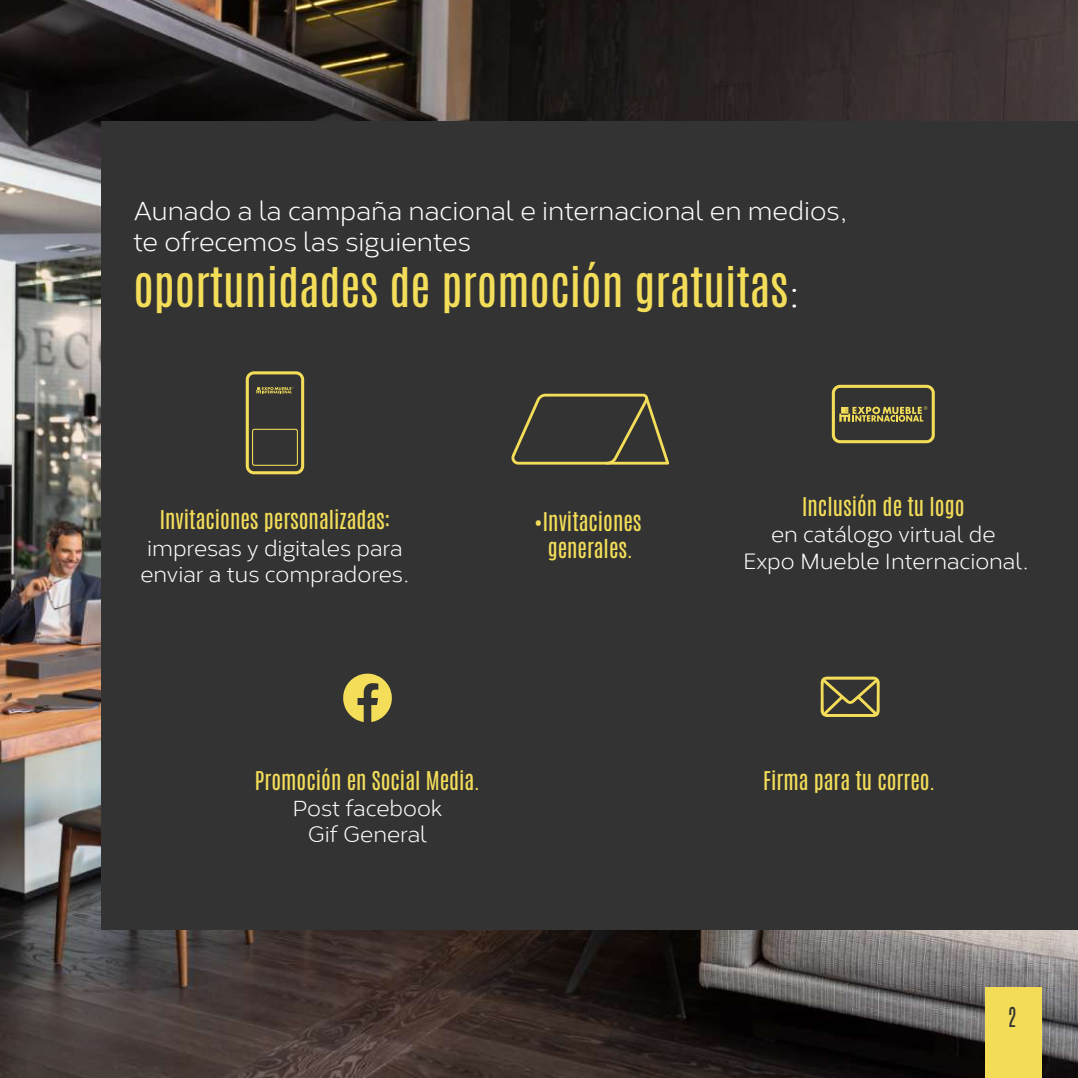
<style>
.page{position:relative;width:1078px;height:1078px;background:#fff}
.page>*{position:absolute;margin:0;border:0;box-sizing:border-box;transform-origin:0 0}
.t1{font:46px "Antonio";color:#f3dd59}
.t2{font:26px/31.2px "Corbert";color:#fff}
.t3{font:23.2px "Antonio";color:#333;scale:.86 1}
.t4{font:22px/26.4px "Corbert";color:#fff;text-align:center}
.t5{font:22px/26.4px "Antonio";color:#f3dd59;text-align:center}
.s1{font-family:"Corbert";font-size:40px;color:#fff}
</style>
<div class="page">
<img style="left:0;top:0;width:1077px;height:1077px">
<div style="left:984px;top:986px;width:57px;height:91px;background:#f2dc58"></div>
<div style="left:101px;top:121px;width:976px;height:808px;background:#333"></div>
<svg style="left:820px;top:676px;width:59px;height:40px"></svg>
<div style="left:246px;top:371px;width:58px;height:103px;border:3px solid #f3dd59;border-radius:7px"></div>
<div style="left:252px;top:428px;width:46px;height:37px;border:1px solid #f3dd59;border-radius:2px"></div>
<svg style="left:256px;top:387px;width:37px;height:6px"></svg>
<svg style="left:511px;top:393px;width:159px;height:72px"></svg>
<div style="left:831px;top:385px;width:103px;height:58px;border:3px solid #f3dd59;border-radius:7px"></div>
<svg style="left:839px;top:406px;width:88px;height:15px"></svg>
<svg style="left:343px;top:673px;width:49px;height:48px"></svg>
<p class="t2" style="left:133px;top:192px;width:715px">Aunado a la campaña nacional e internacional en medios, te ofrecemos las siguientes</p>
<h1 class="t1" style="left:133px;top:254px;width:668px">oportunidades de promoción gratuitas<span class="s1">:</span></h1>
<p class="t5" style="left:160px;top:507px;width:232px">Invitaciones personalizadas:</p>
<p class="t4" style="left:140px;top:532px;width:270px">impresas y digitales para enviar a tus compradores.</p>
<p class="t5" style="left:533px;top:509px;width:109px">•Invitaciones generales.</p>
<p class="t5" style="left:255px;top:767px;width:226px">Promoción en Social Media.</p>
<p class="t4" style="left:292px;top:792px;width:151px">Post facebook<br>Gif General</p>
<p class="t5" style="left:802px;top:493px;width:164px">Inclusión de tu logo</p>
<p class="t4" style="left:743px;top:519px;width:287px">en catálogo virtual de<br>Expo Mueble Internacional.</p>
<p class="t5" style="left:763px;top:767px;width:174px">Firma para tu correo.</p>
<p class="t3" style="left:1007px;top:1000px;width:11px">2</p>
</div>
